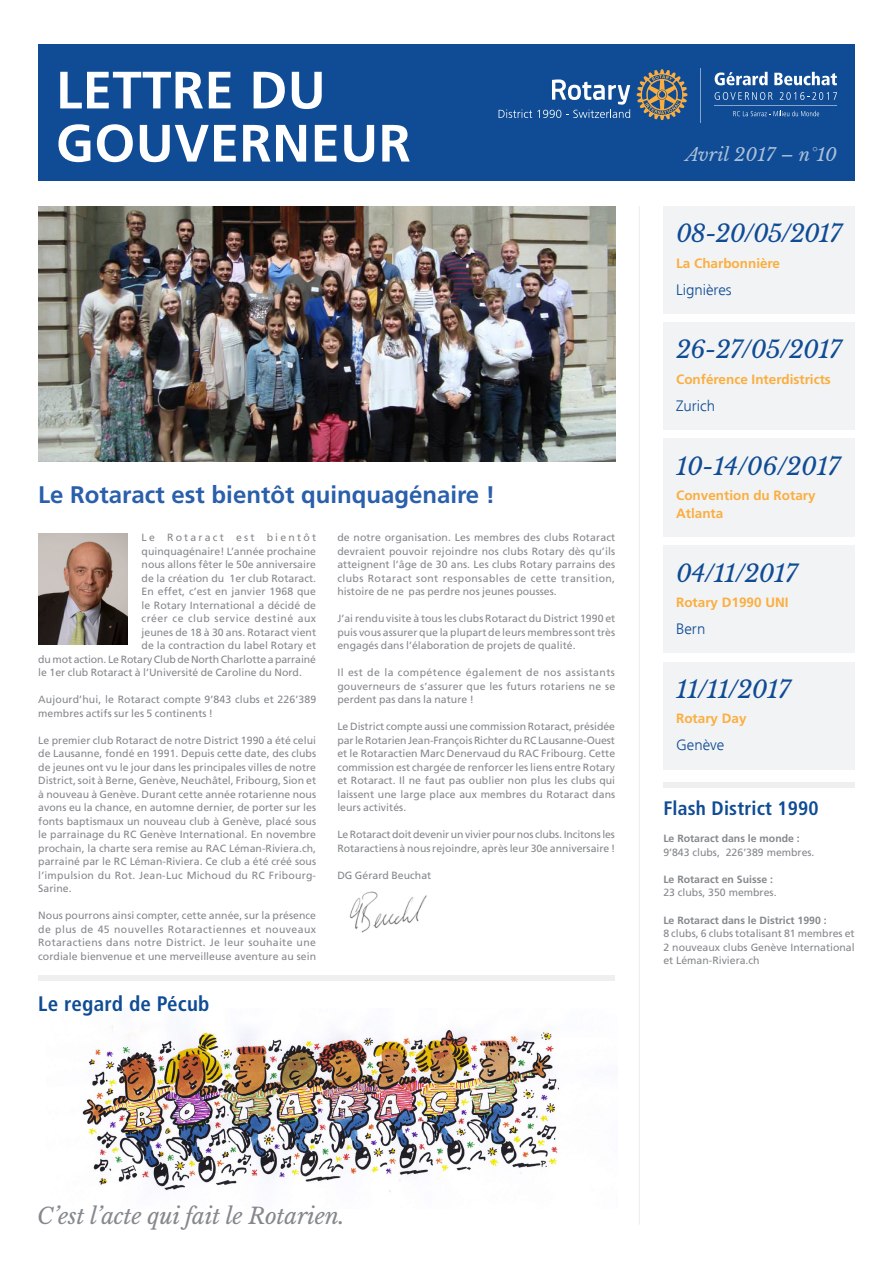
<style>
.page{position:relative;width:893px;height:1263px;background:#fff}
.page>*{position:absolute;margin:0;border:0;box-sizing:border-box;transform-origin:0 0}
.titre{font:700 52.5px "Frutiger LT Std";letter-spacing:.01em;color:#fff}
.style_normal{font:italic 24px "Libre Baskerville";letter-spacing:-.02em;color:#0f4c95}
.titre-2{font:700 24px "Frutiger LT Std";color:#2a5fac}
.style_normal-2{font:italic 24px "Libre Baskerville";letter-spacing:-.04em;color:#0f4c95}
.style_normal-3{font:italic 22.5px "Libre Baskerville";letter-spacing:-.01em;color:#85898d}
.titre-3{font:700 condensed 21px "Frutiger LT Std";letter-spacing:.01em;color:#0f4c95}
.titre-4{font:700 condensed 19.5px "Frutiger LT Std";letter-spacing:.01em;color:#0f4c95}
.t1{font:italic 18px "Libre Baskerville";letter-spacing:.01em;color:#fff}
.style_normal-4{font:300 15px "Frutiger LT Std";color:#0f4c95}
.style_normal-5{font:700 13.5px/18px "Frutiger LT Std";color:#fbae3f}
.style_normal-6{font:10.5px/13.5px "Frutiger LT Std";letter-spacing:.005em;color:#85898d;text-align:justify}
.style_normal-7{font:700 10.5px "Frutiger LT Std";color:#85898d}
.style_normal-8{font:10.5px "Frutiger LT Std";letter-spacing:.045em;color:#85898d}
.style_normal-9{font:10.5px "Frutiger LT Std";letter-spacing:.21em;color:#85898d}
</style>
<div class="page">
<img style="left:82px;top:1026px;width:512px;height:166px">
<hr style="left:639px;top:206px;width:1px;height:1019px;background:#989ca5">
<div style="left:38px;top:44px;width:817px;height:137px;background:#0f4c95"></div>
<hr style="left:700px;top:68px;width:1px;height:55px;background:#fff">
<hr style="left:715px;top:105px;width:122px;height:1px;background:#fff">
<svg style="left:637px;top:69px;width:50px;height:51px"></svg>
<svg style="left:715px;top:72px;width:53px;height:13px"></svg>
<svg style="left:774px;top:72px;width:63px;height:13px"></svg>
<svg style="left:715px;top:92px;width:58px;height:8px"></svg>
<svg style="left:780px;top:92px;width:57px;height:8px"></svg>
<svg style="left:733px;top:111px;width:86px;height:5px"></svg>
<svg style="left:499px;top:79px;width:131px;height:39px"></svg>
<div style="left:38px;top:975px;width:577px;height:6px;background:#efeff0"></div>
<div style="left:663px;top:438px;width:192px;height:99px;background:#f2f3f4"></div>
<div style="left:663px;top:322px;width:192px;height:108px;background:#f2f3f4"></div>
<div style="left:663px;top:206px;width:192px;height:108px;background:#f2f3f4"></div>
<div style="left:663px;top:546px;width:192px;height:107px;background:#f2f3f4"></div>
<div style="left:663px;top:662px;width:192px;height:107px;background:#f2f3f4"></div>
<div style="left:663px;top:783px;width:192px;height:5px;background:#efeff0"></div>
<img style="left:349px;top:891px;width:78px;height:42px">
<img style="left:38px;top:206px;width:577px;height:255px">
<img style="left:38px;top:533px;width:90px;height:111px">
<p class="titre" style="left:56px;top:59px;width:271px">LETTRE DU</p>
<p class="titre" style="left:56px;top:112px;width:356px">GOUVERNEUR</p>
<p class="titre-2" style="left:38px;top:481px;width:459px">Le Rotaract est bientôt quinquagénaire !</p>
<p class="style_normal-9" style="left:142px;top:531px;width:176px">Le Rotaract est bientôt</p>
<p class="style_normal-6" style="left:142px;top:544px;width:176px">quinquagénaire! L’année prochaine</p>
<p class="style_normal-6" style="left:142px;top:558px;width:176px">nous allons fêter le 50e anniversaire</p>
<p class="style_normal-6" style="left:142px;top:571px;width:176px">de la création du 1er club Rotaract.</p>
<p class="style_normal-6" style="left:142px;top:585px;width:176px">En effet, c’est en janvier 1968 que</p>
<p class="style_normal-6" style="left:142px;top:598px;width:176px">le Rotary International a décidé de</p>
<p class="style_normal-8" style="left:142px;top:612px;width:176px">créer ce club service destiné aux</p>
<p class="style_normal-6" style="left:142px;top:625px;width:176px">jeunes de 18 à 30 ans. Rotaract vient</p>
<p class="style_normal-6" style="left:142px;top:639px;width:176px">de la contraction du label Rotary et</p>
<p class="style_normal-6" style="left:38px;top:652px;width:279px">du mot action. Le Rotary Club de North Charlotte a parrainé</p>
<p class="style_normal-6" style="left:38px;top:666px;width:265px">le 1er club Rotaract à l’Université de Caroline du Nord.</p>
<p class="style_normal-6" style="left:38px;top:693px;width:279px">Aujourd’hui, le Rotaract compte 9’843 clubs et 226’389 membres actifs sur les 5 continents !</p>
<p class="style_normal-6" style="left:38px;top:733px;width:279px">Le premier club Rotaract de notre District 1990 a été celui de Lausanne, fondé en 1991. Depuis cette date, des clubs de jeunes ont vu le jour dans les principales villes de notre District, soit à Berne, Genève, Neuchâtel, Fribourg, Sion et à nouveau à Genève. Durant cette année rotarienne nous avons eu la chance, en automne dernier, de porter sur les fonts baptismaux un nouveau club à Genève, placé sous le parrainage du RC Genève International. En novembre prochain, la charte sera remise au RAC Léman-Riviera.ch, parrainé par le RC Léman-Riviera. Ce club a été créé sous l’impulsion du Rot. Jean-Luc Michoud du RC Fribourg-Sarine.</p>
<p class="style_normal-6" style="left:38px;top:909px;width:279px">Nous pourrons ainsi compter, cette année, sur la présence de plus de 45 nouvelles Rotaractiennes et nouveaux Rotaractiens dans notre District. Je leur souhaite une cordiale bienvenue et une merveilleuse aventure au sein</p>
<p class="titre-3" style="left:38px;top:991px;width:173px">Le regard de Pécub</p>
<p class="style_normal-6" style="left:337px;top:531px;width:279px">de notre organisation. Les membres des clubs Rotaract devraient pouvoir rejoindre nos clubs Rotary dès qu’ils atteignent l’âge de 30 ans. Les clubs Rotary parrains des clubs Rotaract sont responsables de cette transition, histoire de ne pas perdre nos jeunes pousses.</p>
<p class="style_normal-6" style="left:337px;top:612px;width:279px">J’ai rendu visite à tous les clubs Rotaract du District 1990 et puis vous assurer que la plupart de leurs membres sont très engagés dans l’élaboration de projets de qualité.</p>
<p class="style_normal-6" style="left:337px;top:666px;width:279px">Il est de la compétence également de nos assistants gouverneurs de s’assurer que les futurs rotariens ne se perdent pas dans la nature !</p>
<p class="style_normal-6" style="left:337px;top:720px;width:279px">Le District compte aussi une commission Rotaract, présidée par le Rotarien Jean-François Richter du RC Lausanne-Ouest et le Rotaractien Marc Denervaud du RAC Fribourg. Cette commission est chargée de renforcer les liens entre Rotary et Rotaract. Il ne faut pas oublier non plus les clubs qui laissent une large place aux membres du Rotaract dans leurs activités.</p>
<p class="style_normal-6" style="left:337px;top:828px;width:279px">Le Rotaract doit devenir un vivier pour nos clubs. Incitons les<br>Rotaractiens à nous rejoindre, après leur 30e anniversaire !</p>
<p class="style_normal-6" style="left:337px;top:868px;width:96px">DG Gérard Beuchat</p>
<h3 class="t1" style="left:686px;top:143px;width:153px">Avril 2017 – n°10</h3>
<p class="style_normal-2" style="left:676px;top:219px;width:167px">08-20/05/2017</p>
<p class="style_normal-5" style="left:676px;top:254px;width:106px">La Charbonnière</p>
<p class="style_normal-4" style="left:676px;top:281px;width:57px">Lignières</p>
<p class="style_normal" style="left:676px;top:335px;width:167px">26-27/05/2017</p>
<p class="style_normal-5" style="left:676px;top:370px;width:156px">Conférence Interdistricts</p>
<p class="style_normal-4" style="left:676px;top:397px;width:41px">Zurich</p>
<p class="style_normal" style="left:676px;top:451px;width:166px">10-14/06/2017</p>
<p class="style_normal-5" style="left:676px;top:486px;width:141px">Convention du Rotary<br>Atlanta</p>
<p class="style_normal" style="left:676px;top:558px;width:123px">04/11/2017</p>
<p class="style_normal-5" style="left:676px;top:593px;width:114px">Rotary D1990 UNI</p>
<p class="style_normal-4" style="left:676px;top:620px;width:31px">Bern</p>
<p class="style_normal" style="left:676px;top:675px;width:116px">11/11/2017</p>
<p class="style_normal-5" style="left:676px;top:710px;width:72px">Rotary Day</p>
<p class="style_normal-4" style="left:676px;top:737px;width:50px">Genève</p>
<p class="titre-4" style="left:663px;top:797px;width:157px">Flash District 1990</p>
<p class="style_normal-7" style="left:663px;top:833px;width:138px">Le Rotaract dans le monde :</p>
<p class="style_normal-6" style="left:663px;top:846px;width:153px">9’843 clubs, 226’389 membres.</p>
<p class="style_normal-7" style="left:663px;top:873px;width:111px">Le Rotaract en Suisse :</p>
<p class="style_normal-6" style="left:663px;top:886px;width:115px">23 clubs, 350 membres.</p>
<p class="style_normal-7" style="left:663px;top:914px;width:165px">Le Rotaract dans le District 1990 :</p>
<p class="style_normal-6" style="left:663px;top:927px;width:193px">8 clubs, 6 clubs totalisant 81 membres et 2 nouveaux clubs Genève International et Léman-Riviera.ch</p>
<p class="style_normal-3" style="left:37px;top:1202px;width:309px">C’est l’acte qui fait le Rotarien.</p>
</div>
